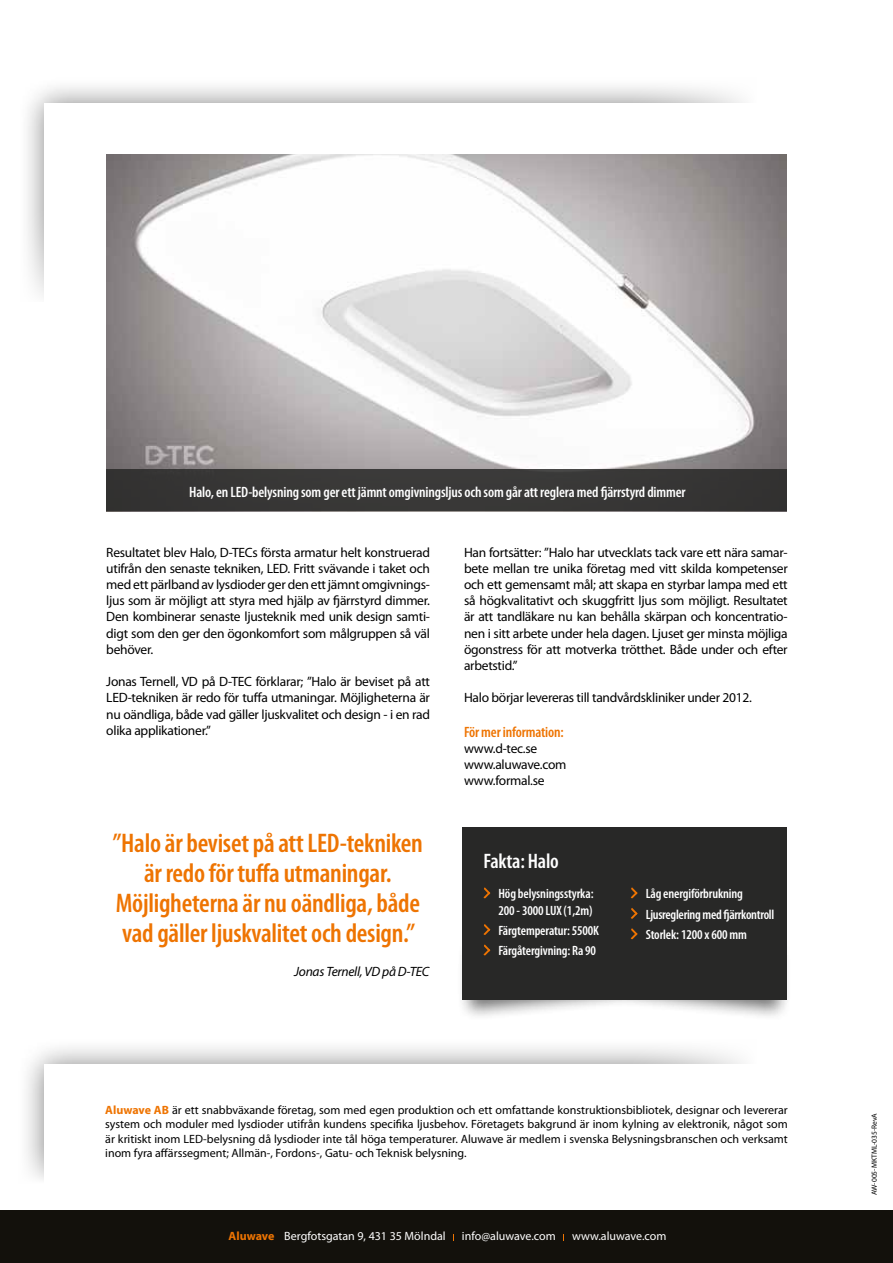
<style>
.page{position:relative;width:893px;height:1263px;background:#fff}
.page>*{position:absolute;margin:0;border:0;box-sizing:border-box;transform-origin:0 0}
.t1{font:600 condensed 27px/30px "Myriad Pro";letter-spacing:-.01em;color:#ee7402;text-align:center}
.t2{font:600 condensed 21px "Myriad Pro";color:#fff}
.t3{font:600 condensed 15px "Myriad Pro";letter-spacing:-.01em;color:#fff}
.t4{font:600 condensed 15px "Myriad Pro";letter-spacing:-.015em;color:#ee7402}
.t5{font:13.5px/16.2px "Myriad Pro";letter-spacing:-.02em;color:#000;text-align:justify}
.t6{font:600 condensed 13.5px/20.4px "Myriad Pro";letter-spacing:-.01em;color:#fff}
.t7{font:italic 13.5px "Myriad Pro";letter-spacing:-.02em;color:#000}
.t8{font:12px/14.4px "Myriad Pro";color:#000;text-align:justify}
.t9{font:12px "Myriad Pro";color:#fff}
.t10{font:7.5px "Myriad Pro";color:#000}
.s1{font-weight:700;color:#ee7402}
</style>
<div class="page">
<div style="left:17px;top:1037px;width:828px;height:226px;background:#000;opacity:.5"></div>
<div style="left:44px;top:1065px;width:773px;height:198px;background:#fff"></div>
<div style="left:600px;top:1039px;width:293px;height:60px;background:#fff"></div>
<svg style="left:17px;top:1142px;width:27px;height:48px"></svg>
<div style="left:799px;top:1058px;width:94px;height:205px;background:#fff"></div>
<div style="left:0;top:1190px;width:893px;height:73px;background:#fff"></div>
<div style="left:0;top:1210px;width:893px;height:53px;background:#13110c"></div>
<div style="left:17px;top:76px;width:829px;height:321px;background:#000;opacity:.5"></div>
<div style="left:44px;top:104px;width:773px;height:265px;background:#fff"></div>
<div style="left:600px;top:78px;width:293px;height:60px;background:#fff"></div>
<svg style="left:17px;top:207px;width:27px;height:96px;fill:#f6f6f6"></svg>
<div style="left:0;top:303px;width:893px;height:98px;background:#fff"></div>
<div style="left:799px;top:97px;width:94px;height:280px;background:#fff"></div>
<img style="left:106px;top:154px;width:681px;height:316px">
<div style="left:457px;top:937px;width:335px;height:85px;background:#000;opacity:.7"></div>
<div style="left:462px;top:827px;width:324px;height:173px;background:#282827"></div>
<svg style="left:483px;top:887px;width:7px;height:12px"></svg>
<svg style="left:631px;top:887px;width:7px;height:12px"></svg>
<svg style="left:483px;top:908px;width:155px;height:48px"></svg>
<div style="left:106px;top:470px;width:681px;height:41px;background:#383736"></div>
<p class="t3" style="left:189px;top:483px;width:498px">Halo, en LED-belysning som ger ett jämnt omgivningsljus och som går att reglera med fjärrstyrd dimmer</p>
<p class="t5" style="left:106px;top:544px;width:325px">Resultatet blev Halo, D-TECs första armatur helt konstruerad utifrån den senaste tekniken, LED. Fritt svävande i taket och med ett pärlband av lysdioder ger den ett jämnt omgivnings&shy;ljus som är möjligt att styra med hjälp av fjärrstyrd dimmer.<br>Den kombinerar senaste ljusteknik med unik design samti&shy;digt som den ger den ögonkomfort som målgruppen så väl behöver.</p>
<p class="t5" style="left:106px;top:674px;width:325px">Jonas Ternell, VD på D-TEC förklarar; ”Halo är beviset på att LED-tekniken är redo för tuffa utmaningar. Möjligheterna är nu oändliga, både vad gäller ljuskvalitet och design - i en rad olika applikationer.”</p>
<h1 class="t1" style="left:113px;top:828px;width:312px">”Halo är beviset på att LED-tekniken är redo för tuffa utmaningar.<br>Möjligheterna är nu oändliga, både vad gäller ljuskvalitet och design.”</h1>
<p class="t7" style="left:294px;top:964px;width:137px">Jonas Ternell, VD på D-TEC</p>
<p class="t5" style="left:464px;top:544px;width:325px">Han fortsätter: ”Halo har utvecklats tack vare ett nära samar&shy;bete mellan tre unika företag med vitt skilda kompetenser och ett gemensamt mål; att skapa en styrbar lampa med ett så högkvalitativt och skuggfritt ljus som möjligt. Resultatet är att tandläkare nu kan behålla skärpan och koncentratio&shy;nen i sitt arbete under hela dagen. Ljuset ger minsta möjliga ögonstress för att motverka trötthet. Både under och efter arbetstid.”</p>
<p class="t5" style="left:464px;top:690px;width:289px">Halo börjar levereras till tandvårdskliniker under 2012.</p>
<p class="t4" style="left:464px;top:723px;width:101px">För mer information:</p>
<p class="t5" style="left:464px;top:740px;width:104px;text-align:left">www.d-tec.se www.aluwave.com www.formal.se</p>
<h2 class="t2" style="left:483px;top:849px;width:77px">Fakta: Halo</h2>
<p class="t6" style="left:498px;top:886px;width:97px;line-height:16.2px">Hög belysningsstyrka:<br>200 - 3000 LUX (1,2m)</p>
<p class="t6" style="left:498px;top:920px;width:102px">Färgtemperatur: 5500K<br>Färgåtergivning: Ra 90</p>
<p class="t6" style="left:646px;top:884px;width:130px">Låg energiförbrukning<br>Ljusreglering med fjärrkontroll<br>Storlek: 1200 x 600 mm</p>
<p class="t8" style="left:105px;top:1103px;width:684px"><span class="s1">Aluwave AB</span> är ett snabbväxande företag, som med egen produktion och ett omfattande konstruktionsbibliotek, designar och levererar system och moduler med lysdioder utifrån kundens specifika ljusbehov. Företagets bakgrund är inom kylning av elektronik, något som är kritiskt inom LED-belysning då lysdioder inte tål höga temperaturer. Aluwave är medlem i svenska Belysningsbranschen och verksamt inom fyra affärssegment; Allmän-, Fordons-, Gatu- och Teknisk belysning.</p>
<p class="t9" style="left:229px;top:1229px;width:219px"><span class="s1">Aluwave</span> Bergfotsgatan 9, 431 35 Mölndal</p>
<p class="t9" style="left:462px;top:1229px;width:95px">info@aluwave.com</p>
<p class="t9" style="left:572px;top:1229px;width:96px">www.aluwave.com</p>
<p class="t10" style="left:870px;top:1195px;width:83px;rotate:-90deg">AW-005-MKTML-035-RevA</p>
</div>
